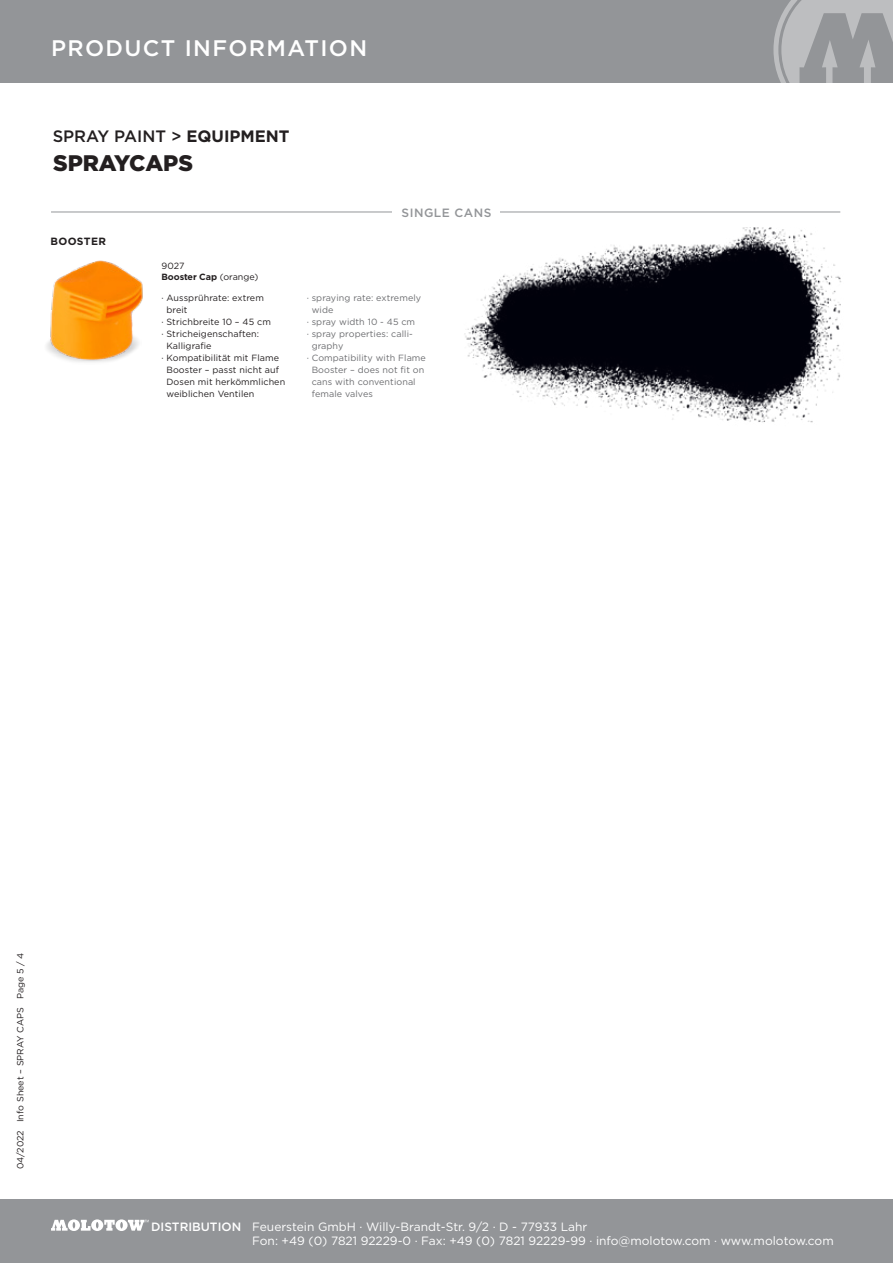
<style>
.page{position:relative;width:893px;height:1263px;background:#fff}
.page>*{position:absolute;margin:0;border:0;box-sizing:border-box;transform-origin:0 0}
.t1{font:500 22.5px "Gotham";letter-spacing:.06em;color:#fff}
.t2{font:900 22.5px "Gotham";letter-spacing:-.005em;color:#231f20}
.t3{font:500 16.5px "Gotham";color:#231f20}
.t4{font:12px/14.4px "Gotham";color:#fff}
.t5{font:500 12px "Gotham";color:#fff}
._04_Headline_Rahmen{font:500 12px "Gotham";letter-spacing:.04em;color:#939598}
._04_Headline_Rahmen-2{font:700 10.5px "Gotham";letter-spacing:.04em;color:#231f20}
.t6{font:9px/12px "Gotham";letter-spacing:.01em;color:#231f20}
.t7{font:9px/12px "Gotham";letter-spacing:.01em;color:#6c6d70}
.t8{font:700 9px "Gotham";letter-spacing:-.01em;color:#231f20}
.s1{font-weight:700}
.s2{font-weight:400}
</style>
<div class="page">
<hr style="left:51px;top:212px;width:789px;height:1px;background:#939598">
<div style="left:393px;top:196px;width:107px;height:32px;background:#fff"></div>
<div style="left:0;top:0;width:893px;height:83px;background:#939598"></div>
<svg style="left:773px;top:0;width:120px;height:83px"></svg>
<div style="left:0;top:1199px;width:893px;height:64px;background:#939598"></div>
<svg style="left:51px;top:1219px;width:98px;height:12px"></svg>
<img style="left:46px;top:260px;width:97px;height:102px">
<img style="left:464px;top:228px;width:377px;height:195px">
<h1 class="t1" style="left:51px;top:34px;width:318px">PRODUCT INFORMATION</h1>
<h2 class="t3" style="left:53px;top:125px;width:238px">SPRAY PAINT &gt; <span class="s1">EQUIPMENT</span></h2>
<h1 class="t2" style="left:53px;top:147px;width:141px">SPRAYCAPS</h1>
<p class="_04_Headline_Rahmen-2" style="left:50px;top:235px;width:57px">BOOSTER</p>
<p class="t6" style="left:162px;top:260px;width:24px">9027</p>
<p class="t8" style="left:162px;top:271px;width:98px">Booster Cap <span class="s2">(orange)</span></p>
<p class="t6" style="left:166px;top:291px;width:99px;text-indent:-5px">∙ Aussprührate: extrem breit</p>
<p class="t6" style="left:162px;top:315px;width:111px">∙ Strichbreite 10 – 45 cm</p>
<p class="t6" style="left:166px;top:327px;width:94px;text-indent:-5px">∙ Stricheigenschaften:<br>Kalligrafie</p>
<p class="t6" style="left:166px;top:351px;width:120px;text-indent:-5px">∙ Kompatibilität mit Flame<br>Booster – passt nicht auf<br>Dosen mit herkömmlichen weiblichen Ventilen</p>
<p class="_04_Headline_Rahmen" style="left:402px;top:205px;width:91px">SINGLE CANS</p>
<p class="t7" style="left:312px;top:291px;width:111px;text-indent:-5px">∙ spraying rate: extremely wide</p>
<p class="t7" style="left:307px;top:315px;width:110px">∙ spray width 10 - 45 cm</p>
<p class="t7" style="left:312px;top:327px;width:103px;text-indent:-5px">∙ spray properties: calli&shy;graphy</p>
<p class="t7" style="left:312px;top:351px;width:116px;text-indent:-5px">∙ Compatibility with Flame<br>Booster – does not fit on cans with conventional female valves</p>
<p class="t6" style="left:14px;top:1169px;width:218px;rotate:-90deg">04/2022 Info Sheet – SPRAY CAPS Page 5 / 4</p>
<h3 class="t5" style="left:151px;top:1218px;width:91px">DISTRIBUTION</h3>
<h3 class="t4" style="left:252px;top:1219px;width:583px">Feuerstein GmbH · Willy-Brandt-Str. 9/2 · D - 77933 Lahr<br>Fon: +49 (0) 7821 92229-0 · Fax: +49 (0) 7821 92229-99 · info@molotow.com · www.molotow.com</h3>
</div>
